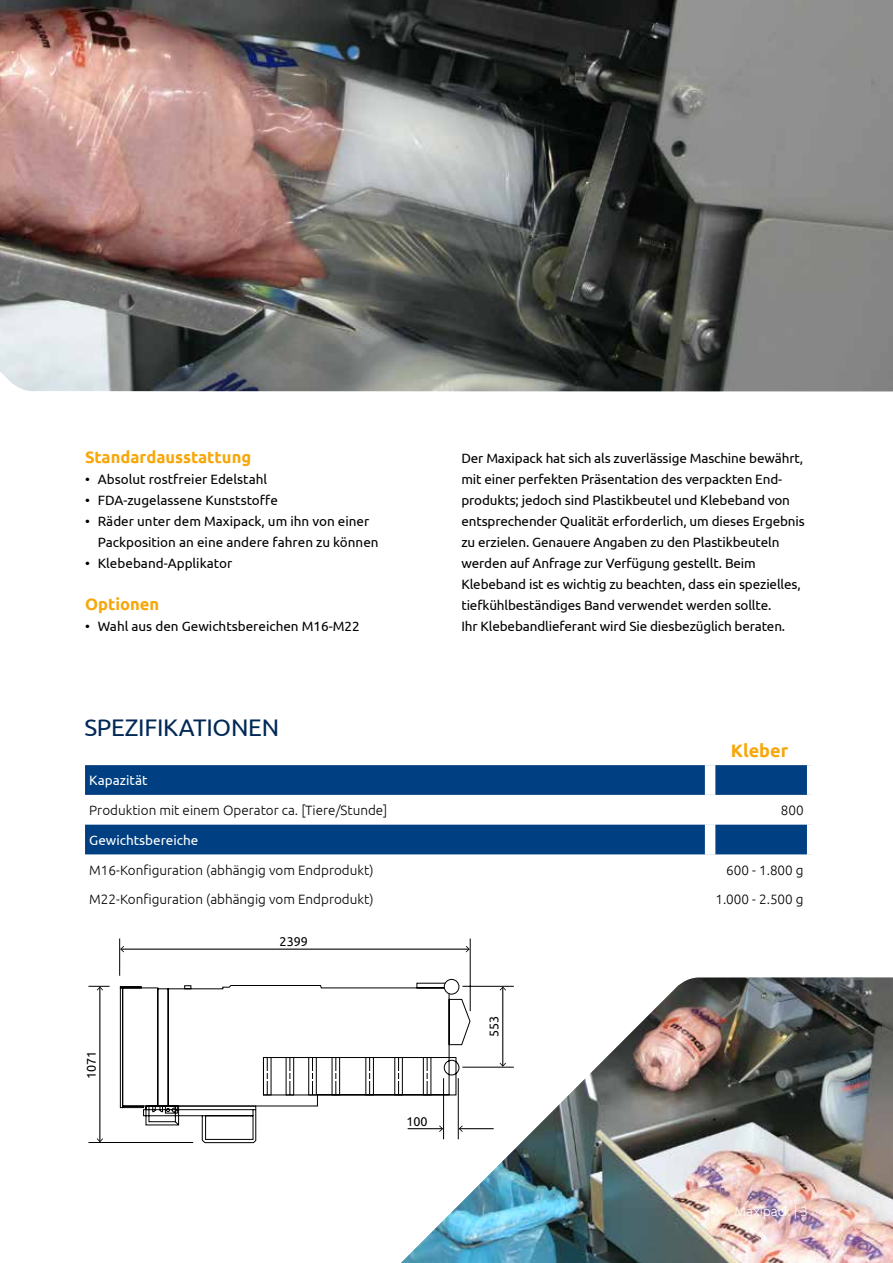
<style>
.page{position:relative;width:893px;height:1263px;background:#fff}
.page>*{position:absolute;margin:0;border:0;box-sizing:border-box;transform-origin:0 0}
.t1{font:24px "Ubuntu";letter-spacing:-.01em;color:#002856}
.t2{font:700 18px "Ubuntu";color:#f7a70a}
.t3{font:700 16.5px "Ubuntu";color:#f7a70a}
.t4{font:13.5px/21px "Ubuntu";letter-spacing:-.01em;color:#000}
.t5{font:300 13.5px "Ubuntu";color:#000}
.t6{font:13.5px "Ubuntu";color:#fff}
.t7{font:300 13.5px "Ubuntu";color:#fff}
.t8{font:12.6px "Ubuntu";color:#000}
</style>
<div class="page">
<img style="left:1px;top:0;width:892px;height:391px">
<svg style="left:0;top:0;width:1px;height:372px"></svg>
<img style="left:401px;top:977px;width:492px;height:286px">
<svg style="left:85px;top:824px;width:722px;height:31px"></svg>
<svg style="left:85px;top:765px;width:722px;height:30px;background:#024183"></svg>
<div style="left:85px;top:825px;width:722px;height:29px;background:#004082"></div>
<div style="left:705px;top:765px;width:10px;height:30px;background:#fff"></div>
<div style="left:705px;top:795px;width:10px;height:30px;background:#fff"></div>
<div style="left:705px;top:825px;width:10px;height:29px;background:#fff"></div>
<div style="left:705px;top:854px;width:10px;height:30px;background:#fff"></div>
<svg style="left:88px;top:938px;width:426px;height:205px"></svg>
<svg style="left:263px;top:979px;width:197px;height:117px"></svg>
<svg style="left:143px;top:1105px;width:114px;height:38px"></svg>
<p class="t3" style="left:85px;top:447px;width:168px">Standardausstattung</p>
<p class="t4" style="left:85px;top:468px;width:184px">• Absolut rostfreier Edelstahl</p>
<p class="t4" style="left:85px;top:489px;width:194px">• FDA-zugelassene Kunststoffe</p>
<p class="t4" style="left:98px;top:510px;width:282px;text-indent:-13px">• Räder unter dem Maxipack, um ihn von einer<br>Packposition an eine andere fahren zu können</p>
<p class="t4" style="left:85px;top:552px;width:149px">• Klebeband-Applikator</p>
<p class="t3" style="left:85px;top:594px;width:76px">Optionen</p>
<p class="t4" style="left:85px;top:615px;width:276px">• Wahl aus den Gewichtsbereichen M16-M22</p>
<h1 class="t1" style="left:84px;top:712px;width:196px">SPEZIFIKATIONEN</h1>
<p class="t4" style="left:461px;top:447px;width:345px">Der Maxipack hat sich als zuverlässige Maschine bewährt, mit einer perfekten Präsentation des verpackten End&shy;produkts; jedoch sind Plastikbeutel und Klebeband von entsprechender Qualität erforderlich, um dieses Ergebnis zu erzielen. Genauere Angaben zu den Plastikbeuteln werden auf Anfrage zur Verfügung gestellt. Beim Klebeband ist es wichtig zu beachten, dass ein spezielles, tiefkühlbeständiges Band verwendet werden sollte.<br>Ihr Klebebandlieferant wird Sie diesbezüglich beraten.</p>
<h2 class="t2" style="left:731px;top:740px;width:59px">Kleber</h2>
<p class="t6" style="left:89px;top:772px;width:60px">Kapazität</p>
<p class="t5" style="left:89px;top:802px;width:299px">Produktion mit einem Operator ca. [Tiere/Stunde]</p>
<p class="t5" style="left:781px;top:802px;width:24px">800</p>
<p class="t6" style="left:89px;top:832px;width:111px">Gewichtsbereiche</p>
<p class="t5" style="left:89px;top:862px;width:286px">M16-Konfiguration (abhängig vom Endprodukt)</p>
<p class="t5" style="left:726px;top:862px;width:79px">600 - 1.800 g</p>
<p class="t5" style="left:89px;top:891px;width:286px">M22-Konfiguration (abhängig vom Endprodukt)</p>
<p class="t5" style="left:715px;top:891px;width:90px">1.000 - 2.500 g</p>
<p class="t8" style="left:84px;top:1079px;width:30px;rotate:-90deg">1071</p>
<p class="t8" style="left:280px;top:934px;width:30px">2399</p>
<p class="t8" style="left:406px;top:1114px;width:23px">100</p>
<p class="t8" style="left:487px;top:1037px;width:23px;rotate:-90deg">553</p>
<p class="t7" style="left:734px;top:1203px;width:75px">Maxipack | 3</p>
</div>
